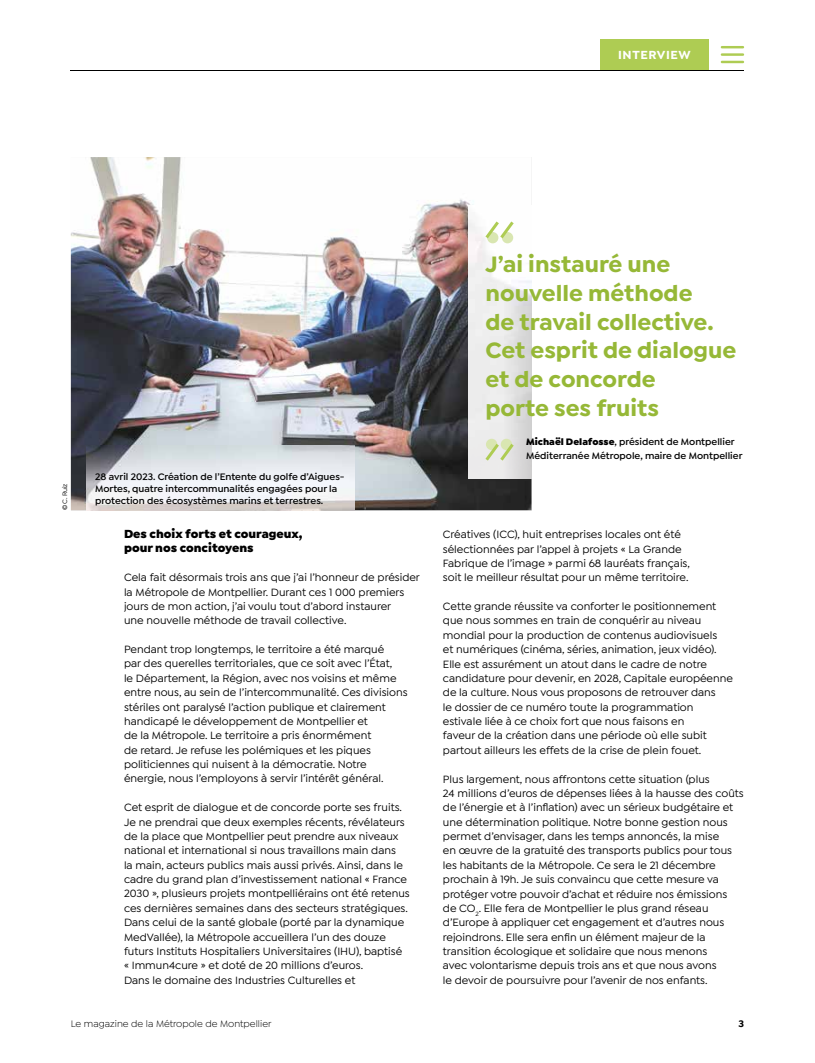
<style>
.page{position:relative;width:815px;height:1063px;background:#fff}
.page>*{position:absolute;margin:0;border:0;box-sizing:border-box;transform-origin:0 0}
.t1{font:700 23.75px/28.8px "Isidora Sans";color:#96b837}
.t2{font:900 12.5px/14.4px "Isidora Sans";color:#000}
.t3{font:700 12.5px "Isidora Sans";letter-spacing:.05em;color:#fff}
.t4{font:500 11.25px/14.4px "Isidora Sans";color:#000}
.t5{font:600 10px/11.9px "Isidora Sans";color:#000}
.t6{font:10px "Isidora Sans";color:#000}
.t7{font:700 10px "Isidora Sans";color:#000}
.t8{font:500 6.88px "Isidora Sans";color:#000}
.s1{font-weight:900}
</style>
<div class="page">
<hr style="left:721px;top:46px;width:23px;height:2px;background:#aecc53">
<hr style="left:721px;top:53px;width:23px;height:3px;background:#aecc53">
<hr style="left:721px;top:61px;width:23px;height:2px;background:#aecc53">
<img style="left:71px;top:157px;width:460px;height:353px">
<img style="left:468px;top:205px;width:63px;height:273px">
<div style="left:487px;top:232px;width:11px;height:11px;background:#d9e6b1;border-radius:50%"></div>
<div style="left:502px;top:232px;width:11px;height:11px;background:#d9e6b1;border-radius:50%"></div>
<svg style="left:485px;top:222px;width:29px;height:16px"></svg>
<div style="left:501px;top:439px;width:11px;height:11px;background:#d9e6b1;border-radius:50%"></div>
<div style="left:486px;top:439px;width:11px;height:11px;background:#d9e6b1;border-radius:50%"></div>
<svg style="left:485px;top:444px;width:29px;height:17px"></svg>
<svg style="left:86px;top:510px;width:268px;height:1px"></svg>
<img style="left:86px;top:446px;width:268px;height:64px">
<div style="left:600px;top:39px;width:109px;height:32px;background:#aecc53"></div>
<hr style="left:71px;top:70px;width:673px;height:1px;background:#000">
<p class="t3" style="left:651px;top:47px;width:41px">ÉDITO</p>
<p class="t3" style="left:618px;top:47px;width:74px">INTERVIEW</p>
<h1 class="t1" style="left:485px;top:250px;width:253px">J’ai instauré une nouvelle méthode<br>de travail collective.<br>Cet esprit de dialogue et de concorde<br>porte ses fruits</h1>
<p class="t8" style="left:61px;top:510px;width:28px;rotate:-90deg">©C. Ruiz</p>
<p class="t5" style="left:95px;top:471px;width:251px">28 avril 2023. Création de l’Entente du golfe d’Aigues-<br>Mortes, quatre intercommunalités engagées pour la protection des écosystèmes marins et terrestres.</p>
<p class="t2" style="left:124px;top:527px;width:180px">Des choix forts et courageux, pour nos concitoyens</p>
<p class="t4" style="left:124px;top:570px;width:297px">Cela fait désormais trois ans que j’ai l’honneur de présider la Métropole de Montpellier. Durant ces 1 000 premiers jours de mon action, j’ai voulu tout d’abord instaurer<br>une nouvelle méthode de travail collective.</p>
<p class="t4" style="left:124px;top:642px;width:285px">Pendant trop longtemps, le territoire a été marqué<br>par des querelles territoriales, que ce soit avec l’État,<br>le Département, la Région, avec nos voisins et même entre nous, au sein de l’intercommunalité. Ces divisions stériles ont paralysé l’action publique et clairement handicapé le développement de Montpellier et<br>de la Métropole. Le territoire a pris énormément<br>de retard. Je refuse les polémiques et les piques politiciennes qui nuisent à la démocratie. Notre énergie, nous l’employons à servir l’intérêt général.</p>
<p class="t4" style="left:124px;top:800px;width:287px">Cet esprit de dialogue et de concorde porte ses fruits.<br>Je ne prendrai que deux exemples récents, révélateurs de la place que Montpellier peut prendre aux niveaux national et international si nous travaillons main dans<br>la main, acteurs publics mais aussi privés. Ainsi, dans le cadre du grand plan d’investissement national « France 2030 », plusieurs projets montpelliérains ont été retenus ces dernières semaines dans des secteurs stratégiques.<br>Dans celui de la santé globale (porté par la dynamique MedVallée), la Métropole accueillera l’un des douze futurs Instituts Hospitaliers Universitaires (IHU), baptisé « Immun4cure » et doté de 20 millions d’euros.<br>Dans le domaine des Industries Culturelles et</p>
<p class="t5" style="left:526px;top:434px;width:218px;line-height:14.4px"><span class="s1">Michaël Delafosse</span>, président de Montpellier<br>Méditerranée Métropole, maire de Montpellier</p>
<p class="t4" style="left:443px;top:527px;width:249px">Créatives (ICC), huit entreprises locales ont été sélectionnées par l’appel à projets « La Grande Fabrique de l’image » parmi 68 lauréats français, soit le meilleur résultat pour un même territoire.</p>
<p class="t4" style="left:443px;top:599px;width:292px">Cette grande réussite va conforter le positionnement que nous sommes en train de conquérir au niveau mondial pour la production de contenus audiovisuels<br>et numériques (cinéma, séries, animation, jeux vidéo).<br>Elle est assurément un atout dans le cadre de notre candidature pour devenir, en 2028, Capitale européenne de la culture. Nous vous proposons de retrouver dans<br>le dossier de ce numéro toute la programmation estivale liée à ce choix fort que nous faisons en<br>faveur de la création dans une période où elle subit partout ailleurs les effets de la crise de plein fouet.</p>
<p class="t4" style="left:443px;top:772px;width:302px">Plus largement, nous affrontons cette situation (plus<br>24 millions d’euros de dépenses liées à la hausse des coûts de l’énergie et à l’inflation) avec un sérieux budgétaire et une détermination politique. Notre bonne gestion nous permet d’envisager, dans les temps annoncés, la mise<br>en œuvre de la gratuité des transports publics pour tous les habitants de la Métropole. Ce sera le 21 décembre prochain à 19h. Je suis convaincu que cette mesure va protéger votre pouvoir d’achat et réduire nos émissions<br>de CO<sub>2</sub>. Elle fera de Montpellier le plus grand réseau d’Europe à appliquer cet engagement et d’autres nous rejoindrons. Elle sera enfin un élément majeur de la transition écologique et solidaire que nous menons<br>avec volontarisme depuis trois ans et que nous avons<br>le devoir de poursuivre pour l’avenir de nos enfants.</p>
<p class="t6" style="left:71px;top:1018px;width:202px">Le magazine de la Métropole de Montpellier</p>
<p class="t7" style="left:738px;top:1017px;width:7px">3</p>
</div>
